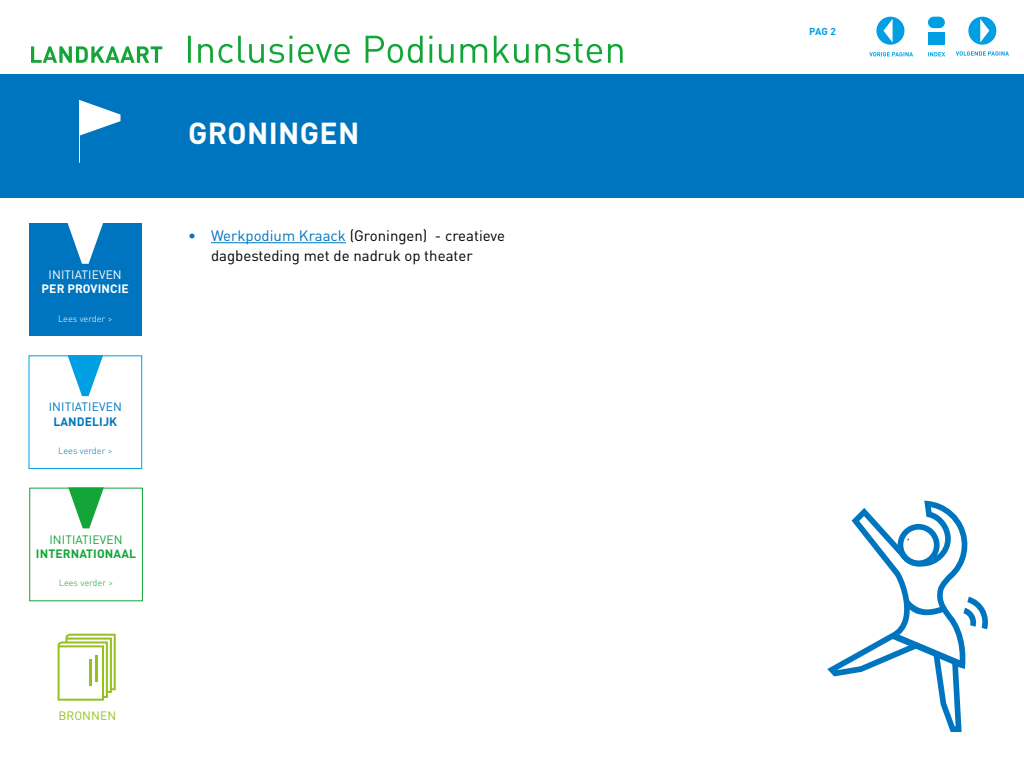
<style>
.page{position:relative;width:1024px;height:768px;background:#fff}
.page>*{position:absolute;margin:0;border:0;box-sizing:border-box;transform-origin:0 0}
.TUSSENKOP{font:700 30px "DINOT";letter-spacing:.01em;color:#fff}
.PLAT{font:15px/20px "DINOT";color:#000}
.t1{font:700 12px "DINOT";letter-spacing:.01em;color:#13a538}
.t2{font:12px "DINOT";letter-spacing:.01em;color:#13a538}
.t3{font:12px "DINOT";letter-spacing:.01em;color:#0075bf}
.t4{font:12px "DINOT";letter-spacing:.01em;color:#fff}
.t5{font:700 12px "DINOT";letter-spacing:.01em;color:#fff}
.t6{font:700 12px "DINOT";letter-spacing:.01em;color:#0075bf}
.t7{font:12px "DINOT";letter-spacing:.01em;color:#95c11f}
.t8{font:700 10px "DINOT";color:#009fe3}
.t9{font:300 9.2px "DINOT";color:#13a538}
.t10{font:300 9.2px "DINOT";color:#0075bf}
.t11{font:300 9.2px "DINOT";color:#fff}
.s1{color:#0075bf}
</style>
<div class="page">
<div style="left:876px;top:17px;width:28px;height:28px;background:#009fe3;border-radius:50%"></div>
<svg style="left:883px;top:19px;width:10px;height:24px"></svg>
<svg style="left:869px;top:52px;width:44px;height:4px"></svg>
<div style="left:968px;top:17px;width:28px;height:28px;background:#009fe3;border-radius:50%"></div>
<svg style="left:980px;top:19px;width:9px;height:24px"></svg>
<svg style="left:956px;top:51px;width:53px;height:5px"></svg>
<div style="left:928px;top:17px;width:17px;height:11px;background:#009fe3;border-radius:6px"></div>
<div style="left:928px;top:32px;width:17px;height:13px;background:#009fe3"></div>
<svg style="left:928px;top:52px;width:17px;height:4px"></svg>
<div style="left:0;top:74px;width:1024px;height:124px;background:#0075bf"></div>
<hr style="left:211px;top:242px;width:135px;height:1px;background:#0075bf">
<svg style="left:80px;top:100px;width:41px;height:36px"></svg>
<hr style="left:79px;top:100px;width:1px;height:63px;background:#fff">
<svg style="left:827px;top:501px;width:143px;height:231px"></svg>
<svg style="left:898px;top:524px;width:42px;height:42px"></svg>
<svg style="left:885px;top:597px;width:103px;height:76px"></svg>
<div style="left:29px;top:488px;width:114px;height:113px;border:1px solid #13a538"></div>
<svg style="left:68px;top:487px;width:36px;height:41px"></svg>
<div style="left:28px;top:355px;width:114px;height:114px;border:1px solid #009fe3"></div>
<svg style="left:68px;top:355px;width:35px;height:41px"></svg>
<svg style="left:31px;top:36px;width:592px;height:27px"></svg>
<svg style="left:58px;top:634px;width:58px;height:67px"></svg>
<hr style="left:90px;top:659px;width:2px;height:27px;background:#95c11f">
<hr style="left:95px;top:655px;width:2px;height:27px;background:#95c11f">
<div style="left:29px;top:224px;width:113px;height:112px;background:#0075bf"></div>
<svg style="left:68px;top:223px;width:35px;height:41px"></svg>
<p class="t4" style="left:49px;top:267px;width:75px">INITIATIEVEN</p>
<p class="t5" style="left:42px;top:281px;width:89px">PER PROVINCIE</p>
<p class="t11" style="left:58px;top:313px;width:56px">Lees verder &gt;</p>
<p class="t3" style="left:49px;top:400px;width:75px">INITIATIEVEN</p>
<p class="t6" style="left:53px;top:414px;width:65px">LANDELIJK</p>
<p class="t10" style="left:58px;top:445px;width:56px">Lees verder &gt;</p>
<p class="t2" style="left:49px;top:532px;width:75px">INITIATIEVEN</p>
<p class="t1" style="left:36px;top:546px;width:102px">INTERNATIONAAL</p>
<p class="t9" style="left:59px;top:577px;width:56px">Lees verder &gt;</p>
<p class="t7" style="left:58px;top:709px;width:59px">BRONNEN</p>
<p class="TUSSENKOP" style="left:188px;top:114px;width:173px">GRONINGEN</p>
<p class="PLAT" style="left:211px;top:225px;width:296px;text-indent:-23px"><span class="s1">• Werkpodium Kraack</span> (Groningen) - creatieve dagbesteding met de nadruk op theater</p>
<p class="t8" style="left:809px;top:25px;width:28px">PAG 2</p>
</div>
